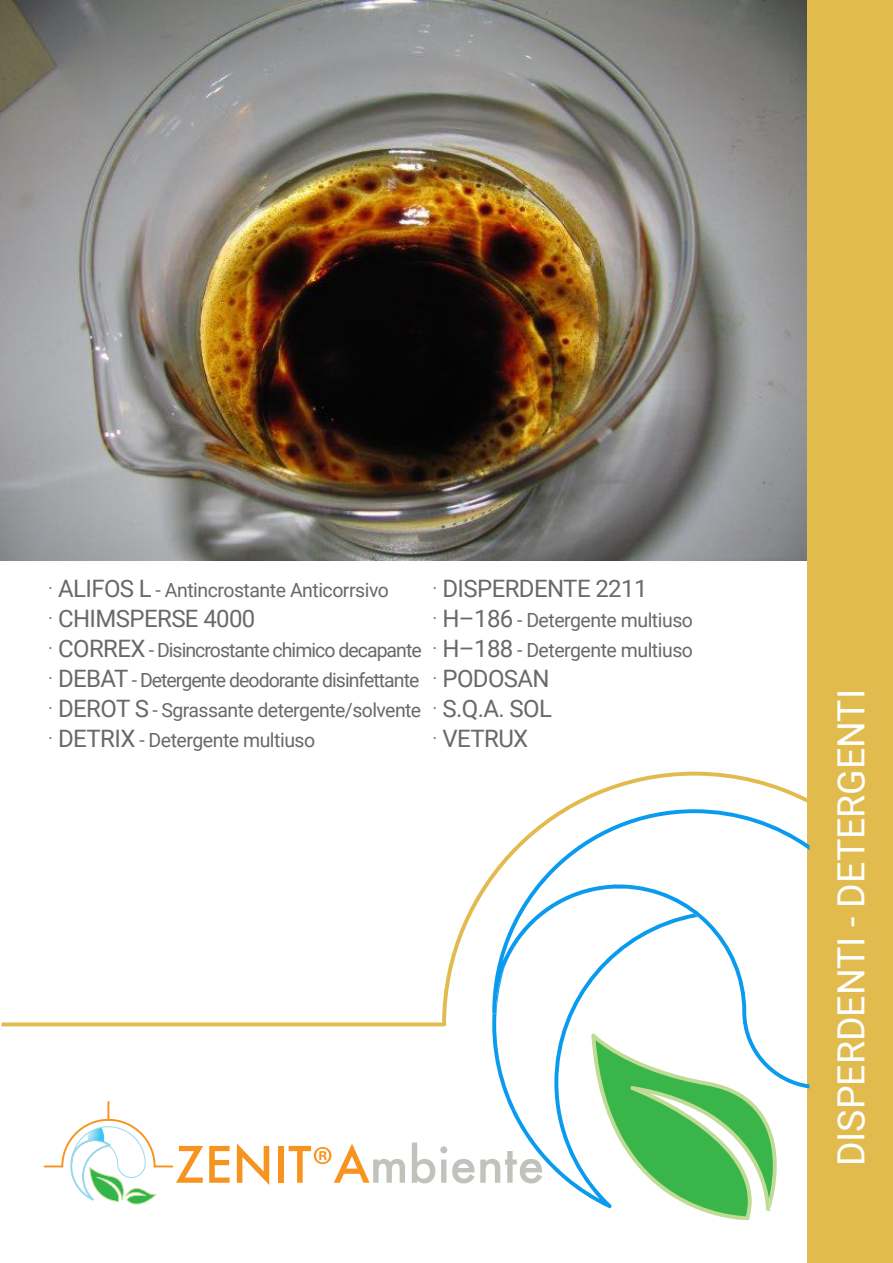
<style>
.page{position:relative;width:893px;height:1263px;background:#fff}
.page>*{position:absolute;margin:0;border:0;box-sizing:border-box;transform-origin:0 0}
.t1{font:37.5px "Roboto";color:#fff}
.t2{font:24px "Roboto";letter-spacing:-.025em;color:#696969}
.t3{font:19.5px "Roboto";letter-spacing:-.03em;color:#696969}
.t4{font:19.5px "Roboto";letter-spacing:-.05em;color:#696969}
.s1{font-size:24px}
</style>
<div class="page">
<div style="left:807px;top:0;width:86px;height:1263px;background:#e1bb4e"></div>
<img style="left:0;top:0;width:807px;height:561px">
<svg style="left:609px;top:1088px;width:168px;height:132px"></svg>
<svg style="left:2px;top:1022px;width:440px;height:4px;background:#e4c363"></svg>
<svg style="left:442px;top:772px;width:365px;height:254px"></svg>
<svg style="left:502px;top:1088px;width:196px;height:120px"></svg>
<svg style="left:492px;top:809px;width:317px;height:279px"></svg>
<svg style="left:209px;top:1146px;width:21px;height:37px"></svg>
<svg style="left:237px;top:1143px;width:32px;height:42px"></svg>
<div style="left:278px;top:1146px;width:6px;height:37px;background:#f7941f"></div>
<svg style="left:289px;top:1143px;width:116px;height:40px"></svg>
<svg style="left:412px;top:1142px;width:130px;height:41px"></svg>
<svg style="left:43px;top:1101px;width:160px;height:104px"></svg>
<p class="t3" style="left:48px;top:576px;width:343px"><sup>.</sup> <span class="s1">ALIFOS L</span> - Antincrostante Anticorrsivo</p>
<p class="t2" style="left:48px;top:601px;width:209px"><sup>.</sup> CHIMSPERSE 4000</p>
<p class="t4" style="left:48px;top:636px;width:376px"><sup>.</sup> <span class="s1">CORREX</span> - Disincrostante chimico decapante</p>
<p class="t4" style="left:48px;top:666px;width:373px"><sup>.</sup> <span class="s1">DEBAT</span> - Detergente deodorante disinfettante</p>
<p class="t3" style="left:48px;top:696px;width:375px"><sup>.</sup> <span class="s1">DEROT S</span> - Sgrassante detergente/solvente</p>
<p class="t3" style="left:48px;top:726px;width:269px"><sup>.</sup> <span class="s1">DETRIX</span> - Detergente multiuso</p>
<p class="t2" style="left:432px;top:571px;width:217px"><sup>.</sup> DISPERDENTE 2211</p>
<p class="t3" style="left:432px;top:606px;width:262px"><sup>.</sup> <span class="s1">H–186</span> - Detergente multiuso</p>
<p class="t3" style="left:432px;top:636px;width:262px"><sup>.</sup> <span class="s1">H–188</span> - Detergente multiuso</p>
<p class="t2" style="left:432px;top:661px;width:119px"><sup>.</sup> PODOSAN</p>
<p class="t2" style="left:432px;top:691px;width:121px"><sup>.</sup> S.Q.A. SOL</p>
<p class="t2" style="left:432px;top:721px;width:98px"><sup>.</sup> VETRUX</p>
<h1 class="t1" style="left:825px;top:1166px;width:479px;rotate:-90deg">DISPERDENTI - DETERGENTI</h1>
</div>
